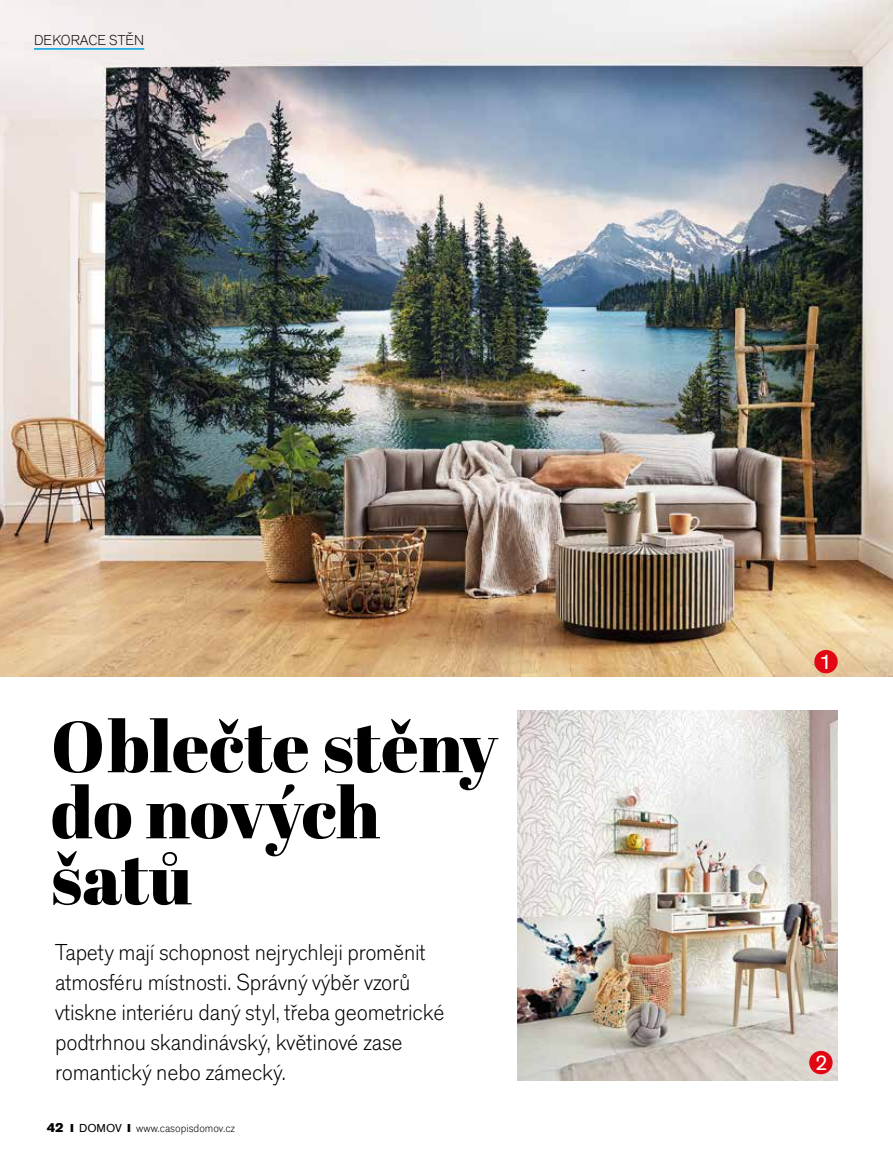
<style>
.page{position:relative;width:893px;height:1170px;background:#fff}
.page>*{position:absolute;margin:0;border:0;box-sizing:border-box;transform-origin:0 0}
.t1{font:72px/66px "Abril Fatface";color:#000}
.t2{font:300 24px/30px "Accius TOT";letter-spacing:-.01em;color:#000}
.t3{font:22.5px "Accius TOT";color:#fff}
.t4{font:15px "Accius TCE Ligh";color:#000}
.t5{font:12px "Accius TCE Ligh";color:#000}
.s1{font-family:"Accius TOT";font-weight:900;font-size:13.5px}
.s2{font-family:"Accius TCE Ultr"}
.s3{font-family:"Accius TCE"}
</style>
<div class="page">
<img style="left:517px;top:710px;width:321px;height:370px">
<img style="left:0;top:0;width:893px;height:676px">
<hr style="left:34px;top:48px;width:110px;height:2px;background:#009fe3">
<div style="left:809px;top:1050px;width:24px;height:24px;background:#e30613;border-radius:50%"></div>
<div style="left:814px;top:650px;width:24px;height:23px;background:#e30613;border-radius:50%"></div>
<p class="t4" style="left:34px;top:32px;width:112px">DEKORACE STĚN</p>
<h1 class="t1" style="left:51px;top:711px;width:448px">Oblečte stěny do nových šatů</h1>
<p class="t2" style="left:55px;top:937px;width:391px">Tapety mají schopnost nejrychleji proměnit atmosféru místnosti. Správný výběr vzorů vtiskne interiéru daný styl, třeba geometrické podtrhnou skandinávský, květinové zase romantický nebo zámecký.</p>
<p class="t5" style="left:47px;top:1121px;width:190px"><span class="s1">42</span> <span class="s2">I</span> <span class="s3">DOMOV</span> <span class="s2">I</span> www.casopisdomov.cz</p>
<p class="t3" style="left:819px;top:649px;width:14px">1</p>
<p class="t3" style="left:815px;top:1050px;width:14px">2</p>
</div>
